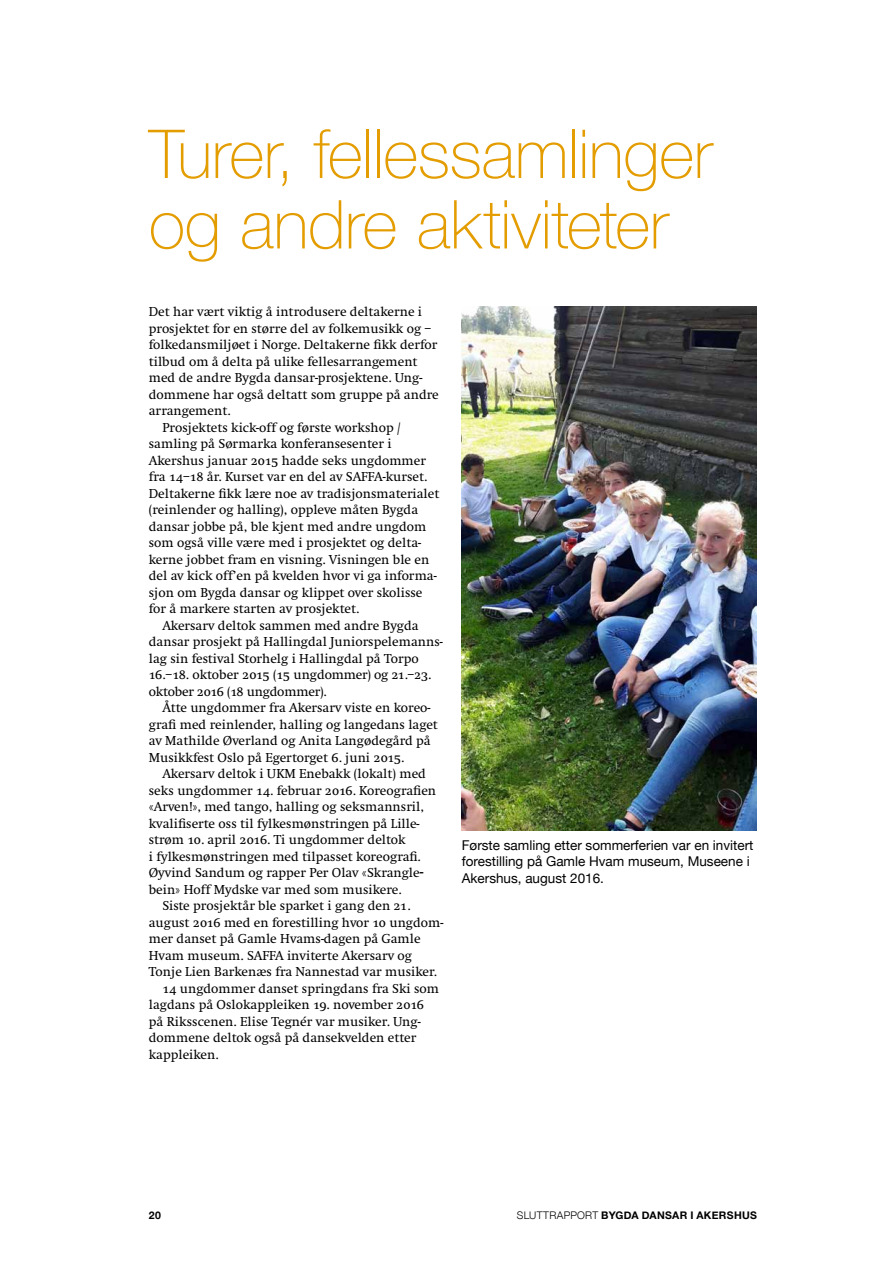
<style>
.page{position:relative;width:893px;height:1263px;background:#fff}
.page>*{position:absolute;margin:0;border:0;box-sizing:border-box;transform-origin:0 0}
.t1{font:100 67.5px/70.5px "Helvetica Neue";letter-spacing:-.01em;color:#e49d00}
.t2{font:13.5px "Swift";color:#000}
.t3{font:13.5px/16.5px "Helvetica Neue";color:#000}
.t4{font:700 10.5px "Helvetica Neue";letter-spacing:.03em;color:#000}
.t5{font:300 10.5px "Helvetica Neue";color:#000}
.s1{font-family:"Swift SC"}
.s2{font-size:16.5px}
</style>
<div class="page">
<img style="left:462px;top:306px;width:295px;height:525px">
<h1 class="t1" style="left:149px;top:117px;width:565px">Turer, fellessamlinger og andre aktiviteter</h1>
<p class="t2" style="left:149px;top:305px;width:275px">Det har vært viktig å introdusere deltakerne i</p>
<p class="t2" style="left:149px;top:321px;width:284px">prosjektet for en større del av folkemusikk og –</p>
<p class="t2" style="left:149px;top:338px;width:290px">folkedansmiljøet i Norge. Deltakerne fikk derfor</p>
<p class="t2" style="left:149px;top:354px;width:270px">tilbud om å delta på ulike fellesarrangement</p>
<p class="t2" style="left:149px;top:371px;width:275px">med de andre Bygda dansar-prosjektene. Ung-</p>
<p class="t2" style="left:149px;top:387px;width:292px">dommene har også deltatt som gruppe på andre</p>
<p class="t2" style="left:149px;top:404px;width:83px">arrangement.</p>
<p class="t2" style="left:162px;top:420px;width:240px">Prosjektets kick-off og første workshop /</p>
<p class="t2" style="left:149px;top:437px;width:244px">samling på Sørmarka konferansesenter i</p>
<p class="t2" style="left:149px;top:453px;width:279px">Akershus januar <span class="s1">2015</span> hadde seks ungdommer</p>
<p class="t2" style="left:149px;top:470px;width:280px">fra <span class="s1">14</span>–<span class="s1">18</span> år. Kurset var en del av SAFFA-kurset.</p>
<p class="t2" style="left:149px;top:486px;width:292px">Deltakerne fikk lære noe av tradisjonsmaterialet</p>
<p class="t2" style="left:149px;top:503px;width:271px">(reinlender og halling), oppleve måten Bygda</p>
<p class="t2" style="left:149px;top:519px;width:279px">dansar jobbe på, ble kjent med andre ungdom</p>
<p class="t2" style="left:149px;top:536px;width:274px">som også ville være med i prosjektet og delta-</p>
<p class="t2" style="left:149px;top:552px;width:282px">kerne jobbet fram en visning. Visningen ble en</p>
<p class="t2" style="left:149px;top:569px;width:289px">del av kick off’en på kvelden hvor vi ga informa-</p>
<p class="t2" style="left:149px;top:585px;width:275px">sjon om Bygda dansar og klippet over skolisse</p>
<p class="t2" style="left:149px;top:602px;width:212px">for å markere starten av prosjektet.</p>
<p class="t2" style="left:162px;top:618px;width:258px">Akersarv deltok sammen med andre Bygda</p>
<p class="t2" style="left:149px;top:635px;width:295px">dansar prosjekt på Hallingdal Juniorspelemanns-</p>
<p class="t2" style="left:149px;top:651px;width:271px">lag sin festival Storhelg i Hallingdal på Torpo</p>
<p class="t2" style="left:149px;top:668px;width:284px"><span class="s1">16</span>.–<span class="s1">18</span>. oktober <span class="s1">2015</span> (<span class="s1">15</span> ungdommer) og <span class="s1">21</span>.–<span class="s1">23</span>.</p>
<p class="t2" style="left:149px;top:684px;width:179px">oktober <span class="s1">2016</span> (<span class="s1">18</span> ungdommer).</p>
<p class="t2" style="left:162px;top:701px;width:270px">Åtte ungdommer fra Akersarv viste en koreo-</p>
<p class="t2" style="left:149px;top:717px;width:291px">grafi med reinlender, halling og langedans laget</p>
<p class="t2" style="left:149px;top:734px;width:283px">av Mathilde Øverland og Anita Langødegård på</p>
<p class="t2" style="left:149px;top:750px;width:257px">Musikkfest Oslo på Egertorget <span class="s1">6</span>. juni <span class="s1">2015</span>.</p>
<p class="t2" style="left:162px;top:767px;width:265px">Akersarv deltok i UKM Enebakk (lokalt) med</p>
<p class="t2" style="left:149px;top:783px;width:289px">seks ungdommer <span class="s1">14</span>. februar <span class="s1">2016</span>. Koreografien</p>
<p class="t2" style="left:149px;top:800px;width:277px">«Arven!», med tango, halling og seksmannsril,</p>
<p class="t2" style="left:149px;top:816px;width:272px">kvalifiserte oss til fylkesmønstringen på Lille-</p>
<p class="t2" style="left:149px;top:833px;width:258px">strøm <span class="s1">10</span>. april <span class="s1">2016</span>. Ti ungdommer deltok</p>
<p class="t2" style="left:149px;top:849px;width:273px">i fylkesmønstringen med tilpasset koreografi.</p>
<p class="t2" style="left:149px;top:866px;width:276px">Øyvind Sandum og rapper Per Olav «Skrangle<span class="s2">-</span></p>
<p class="t2" style="left:149px;top:882px;width:254px">bein» Hoff Mydske var med som musikere.</p>
<p class="t2" style="left:162px;top:899px;width:250px">Siste prosjektår ble sparket i gang den <span class="s1">21</span>.</p>
<p class="t2" style="left:149px;top:915px;width:296px">august <span class="s1">2016</span> med en forestilling hvor <span class="s1">10</span> ungdom-</p>
<p class="t2" style="left:149px;top:932px;width:273px">mer danset på Gamle Hvams-dagen på Gamle</p>
<p class="t2" style="left:149px;top:948px;width:265px">Hvam museum. SAFFA inviterte Akersarv og</p>
<p class="t2" style="left:149px;top:965px;width:290px">Tonje Lien Barkenæs fra Nannestad var musiker.</p>
<p class="t2" style="left:162px;top:981px;width:278px"><span class="s1">14</span> ungdommer danset springdans fra Ski som</p>
<p class="t2" style="left:149px;top:998px;width:277px">lagdans på Oslokappleiken <span class="s1">19</span>. november <span class="s1">2016</span></p>
<p class="t2" style="left:149px;top:1014px;width:273px">på Riksscenen. Elise Tegnér var musiker. Ung-</p>
<p class="t2" style="left:149px;top:1031px;width:269px">dommene deltok også på dansekvelden etter</p>
<p class="t2" style="left:149px;top:1047px;width:71px">kappleiken.</p>
<p class="t3" style="left:462px;top:838px;width:293px">Første samling etter sommerferien var en invitert forestilling på Gamle Hvam museum, Museene i<br>Akershus, august 2016.</p>
<p class="t4" style="left:149px;top:1207px;width:14px">20</p>
<p class="t5" style="left:517px;top:1207px;width:8px">SLUTTRAPPORT</p>
<p class="t4" style="left:601px;top:1207px;width:157px">BYGDA DANSAR I AKERSHUS</p>
</div>
